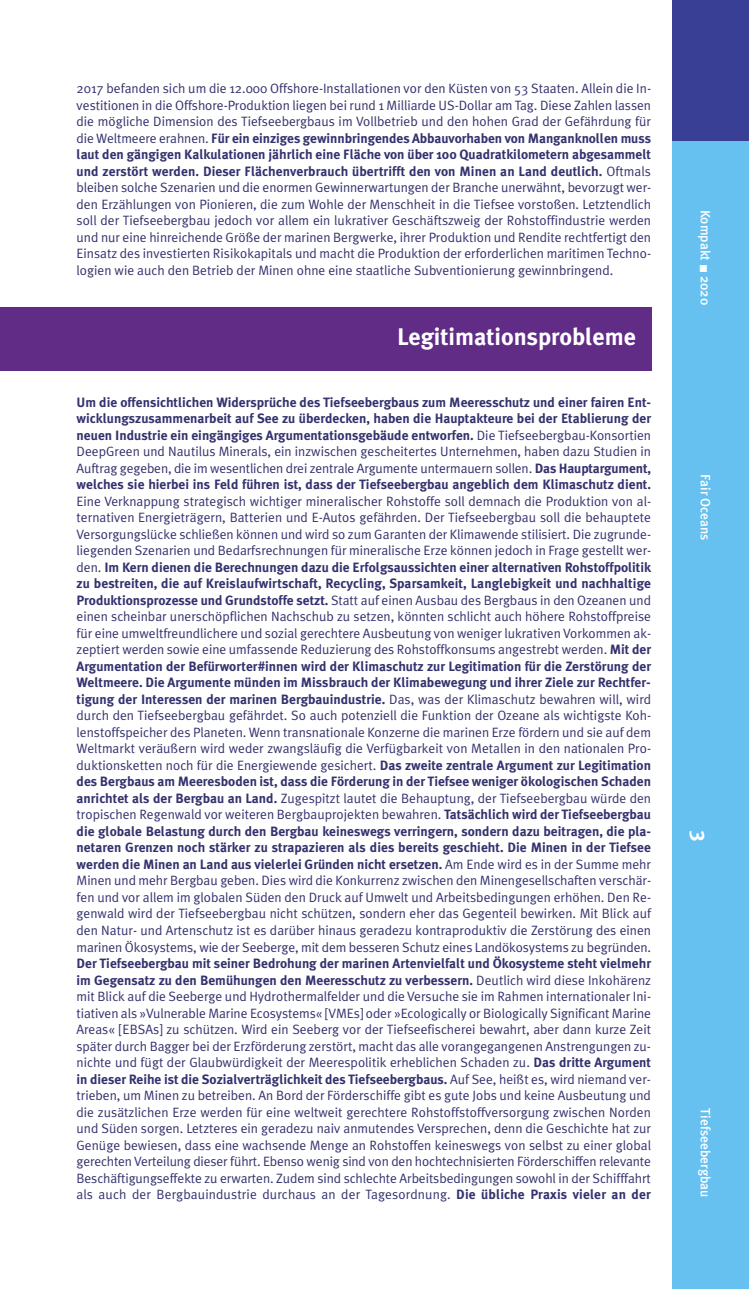
<style>
.page{position:relative;width:749px;height:1289px;background:#fff}
.page>*{position:absolute;margin:0;border:0;box-sizing:border-box;transform-origin:0 0}
.t1{font:700 24px "Meta Plus";color:#fff}
.t2{font:700 21px "Meta Plus";color:#fff}
.t3{font:13.5px/16.5px "Meta Plus Normal";color:#34326e;text-align:justify}
.t4{font:700 13.5px/16.5px "Meta Plus";color:#34326e;text-align:justify}
.t5{font:500 13.5px "Meta Plus";color:#fff}
.s1{font-family:"Meta Plus Normal";font-weight:400}
.s2{font-family:"Meta Plus";font-weight:700}
</style>
<div class="page">
<div style="left:672px;top:0;width:76px;height:1288px;background:#66c0f0"></div>
<div style="left:672px;top:0;width:76px;height:140px;background:#393f94"></div>
<div style="left:0;top:307px;width:651px;height:64px;background:#612c86"></div>
<p class="t3" style="left:77px;top:80px;width:576px">2017 befanden sich um die 12.000 Offshore-Installationen vor den Küsten von 53 Staaten. Allein die In&shy;vestitionen in die Offshore-Produktion liegen bei rund 1 Milliarde US-Dollar am Tag. Diese Zahlen lassen die mögliche Dimension des Tiefseebergbaus im Vollbetrieb und den hohen Grad der Gefährdung für</p>
<p class="t4" style="left:77px;top:130px;width:576px"><span class="s1">die Weltmeere erahnen.</span> Für ein einziges gewinnbringendes Abbauvorhaben von Manganknollen muss laut den gängigen Kalkulationen jährlich eine Fläche von über 100 Quadratkilometern abgesammelt und zerstört werden. Dieser Flächenverbrauch übertrifft den von Minen an Land deutlich. <span class="s1">Oftmals</span></p>
<p class="t3" style="left:77px;top:179px;width:576px">bleiben solche Szenarien und die enormen Gewinnerwartungen der Branche unerwähnt, bevorzugt wer&shy;den Erzählungen von Pionieren, die zum Wohle der Menschheit in die Tiefsee vorstoßen. Letztendlich soll der Tiefseebergbau jedoch vor allem ein lukrativer Geschäftszweig der Rohstoffindustrie werden und nur eine hinreichende Größe der marinen Bergwerke, ihrer Produktion und Rendite rechtfertigt den Einsatz des investierten Risikokapitals und macht die Produktion der erforderlichen maritimen Techno&shy;logien wie auch den Betrieb der Minen ohne eine staatliche Subventionierung gewinnbringend.</p>
<h1 class="t1" style="left:397px;top:323px;width:240px">Legitimationsprobleme</h1>
<p class="t4" style="left:77px;top:394px;width:576px">Um die offensichtlichen Widersprüche des Tiefseebergbaus zum Meeresschutz und einer fairen Ent&shy;wicklungszusammenarbeit auf See zu überdecken, haben die Hauptakteure bei der Etablierung der neuen Industrie ein eingängiges Argumentationsgebäude entworfen. <span class="s1">Die Tiefseebergbau-Konsortien</span></p>
<p class="t3" style="left:77px;top:443px;width:576px">DeepGreen und Nautilus Minerals, ein inzwischen gescheitertes Unternehmen, haben dazu Studien in<br>Auftrag gegeben, die im wesentlichen drei zentrale Argumente untermauern sollen. <span class="s2">Das Hauptargument,</span></p>
<p class="t4" style="left:77px;top:476px;width:576px">welches sie hierbei ins Feld führen ist, dass der Tiefseebergbau angeblich dem Klimaschutz dient.</p>
<p class="t3" style="left:77px;top:493px;width:576px">Eine Verknappung strategisch wichtiger mineralischer Rohstoffe soll demnach die Produktion von al&shy;ternativen Energieträgern, Batterien und E-Autos gefährden. Der Tiefseebergbau soll die behauptete Versorgungslücke schließen können und wird so zum Garanten der Klimawende stilisiert. Die zugrunde&shy;liegenden Szenarien und Bedarfsrechnungen für mineralische Erze können jedoch in Frage gestellt wer-</p>
<p class="t4" style="left:77px;top:559px;width:576px"><span class="s1">den.</span> Im Kern dienen die Berechnungen dazu die Erfolgsaussichten einer alternativen Rohstoffpolitik zu bestreiten, die auf Kreislaufwirtschaft, Recycling, Sparsamkeit, Langlebigkeit und nachhaltige</p>
<p class="t3" style="left:77px;top:592px;width:576px"><span class="s2">Produktionsprozesse und Grundstoffe setzt.</span> Statt auf einen Ausbau des Bergbaus in den Ozeanen und einen scheinbar unerschöpflichen Nachschub zu setzen, könnten schlicht auch höhere Rohstoffpreise für eine umweltfreundlichere und sozial gerechtere Ausbeutung von weniger lukrativen Vorkommen ak&shy;zeptiert werden sowie eine umfassende Reduzierung des Rohstoffkonsums angestrebt werden. <span class="s2">Mit der</span></p>
<p class="t4" style="left:77px;top:658px;width:576px">Argumentation der Befürworter#innen wird der Klimaschutz zur Legitimation für die Zerstörung der Weltmeere. Die Argumente münden im Missbrauch der Klimabewegung und ihrer Ziele zur Rechtfer&shy;tigung der Interessen der marinen Bergbauindustrie. <span class="s1">Das, was der Klimaschutz bewahren will, wird</span></p>
<p class="t3" style="left:77px;top:707px;width:576px">durch den Tiefseebergbau gefährdet. So auch potenziell die Funktion der Ozeane als wichtigste Koh&shy;lenstoffspeicher des Planeten. Wenn transnationale Konzerne die marinen Erze fördern und sie auf dem Weltmarkt veräußern wird weder zwangsläufig die Verfügbarkeit von Metallen in den nationalen Pro&shy;duktionsketten noch für die Energiewende gesichert. <span class="s2">Das zweite zentrale Argument zur Legitimation</span></p>
<p class="t4" style="left:77px;top:773px;width:576px">des Bergbaus am Meeresboden ist, dass die Förderung in der Tiefsee weniger ökologischen Schaden</p>
<p class="t3" style="left:77px;top:790px;width:576px"><span class="s2">anrichtet als der Bergbau an Land.</span> Zugespitzt lautet die Behauptung, der Tiefseebergbau würde den tropischen Regenwald vor weiteren Bergbauprojekten bewahren. <span class="s2">Tatsächlich wird der Tiefseebergbau</span></p>
<p class="t4" style="left:77px;top:823px;width:576px">die globale Belastung durch den Bergbau keineswegs verringern, sondern dazu beitragen, die pla&shy;netaren Grenzen noch stärker zu strapazieren als dies bereits geschieht. Die Minen in der Tiefsee werden die Minen an Land aus vielerlei Gründen nicht ersetzen. <span class="s1">Am Ende wird es in der Summe mehr</span></p>
<p class="t3" style="left:77px;top:872px;width:576px">Minen und mehr Bergbau geben. Dies wird die Konkurrenz zwischen den Minengesellschaften verschär&shy;fen und vor allem im globalen Süden den Druck auf Umwelt und Arbeitsbedingungen erhöhen. Den Re&shy;genwald wird der Tiefseebergbau nicht schützen, sondern eher das Gegenteil bewirken. Mit Blick auf den Natur- und Artenschutz ist es darüber hinaus geradezu kontraproduktiv die Zerstörung des einen marinen Ökosystems, wie der Seeberge, mit dem besseren Schutz eines Landökosystems zu begründen.</p>
<p class="t4" style="left:77px;top:955px;width:576px">Der Tiefseebergbau mit seiner Bedrohung der marinen Artenvielfalt und Ökosysteme steht vielmehr im Gegensatz zu den Bemühungen den Meeresschutz zu verbessern. <span class="s1">Deutlich wird diese Inkohärenz</span></p>
<p class="t3" style="left:76px;top:988px;width:576px">mit Blick auf die Seeberge und Hydrothermalfelder und die Versuche sie im Rahmen internationaler Ini&shy;tiativen als »Vulnerable Marine Ecosystems« [VMEs] oder »Ecologically or Biologically Significant Marine Areas« [EBSAs] zu schützen. Wird ein Seeberg vor der Tiefseefischerei bewahrt, aber dann kurze Zeit später durch Bagger bei der Erzförderung zerstört, macht das alle vorangegangenen Anstrengungen zu&shy;nichte und fügt der Glaubwürdigkeit der Meerespolitik erheblichen Schaden zu. <span class="s2">Das dritte Argument</span></p>
<p class="t4" style="left:76px;top:1070px;width:575px">in dieser Reihe ist die Sozialverträglichkeit des Tiefseebergbaus. <span class="s1">Auf See, heißt es, wird niemand ver-</span></p>
<p class="t3" style="left:76px;top:1087px;width:576px">trieben, um Minen zu betreiben. An Bord der Förderschiffe gibt es gute Jobs und keine Ausbeutung und die zusätzlichen Erze werden für eine weltweit gerechtere Rohstoffstoffversorgung zwischen Norden und Süden sorgen. Letzteres ein geradezu naiv anmutendes Versprechen, denn die Geschichte hat zur Genüge bewiesen, dass eine wachsende Menge an Rohstoffen keineswegs von selbst zu einer global gerechten Verteilung dieser führt. Ebenso wenig sind von den hochtechnisierten Förderschiffen relevante Beschäftigungseffekte zu erwarten. Zudem sind schlechte Arbeitsbedingungen sowohl in der Schifffahrt als auch der Bergbauindustrie durchaus an der Tagesordnung. <span class="s2">Die übliche Praxis vieler an der</span></p>
<p class="t5" style="left:713px;top:210px;width:97px;rotate:90deg">Kompakt ■ 2020</p>
<p class="t5" style="left:713px;top:474px;width:68px;rotate:90deg">Fair Oceans</p>
<h2 class="t2" style="left:712px;top:830px;width:12px;rotate:90deg">3</h2>
<p class="t5" style="left:713px;top:1108px;width:90px;rotate:90deg">Tiefseebergbau</p>
</div>
